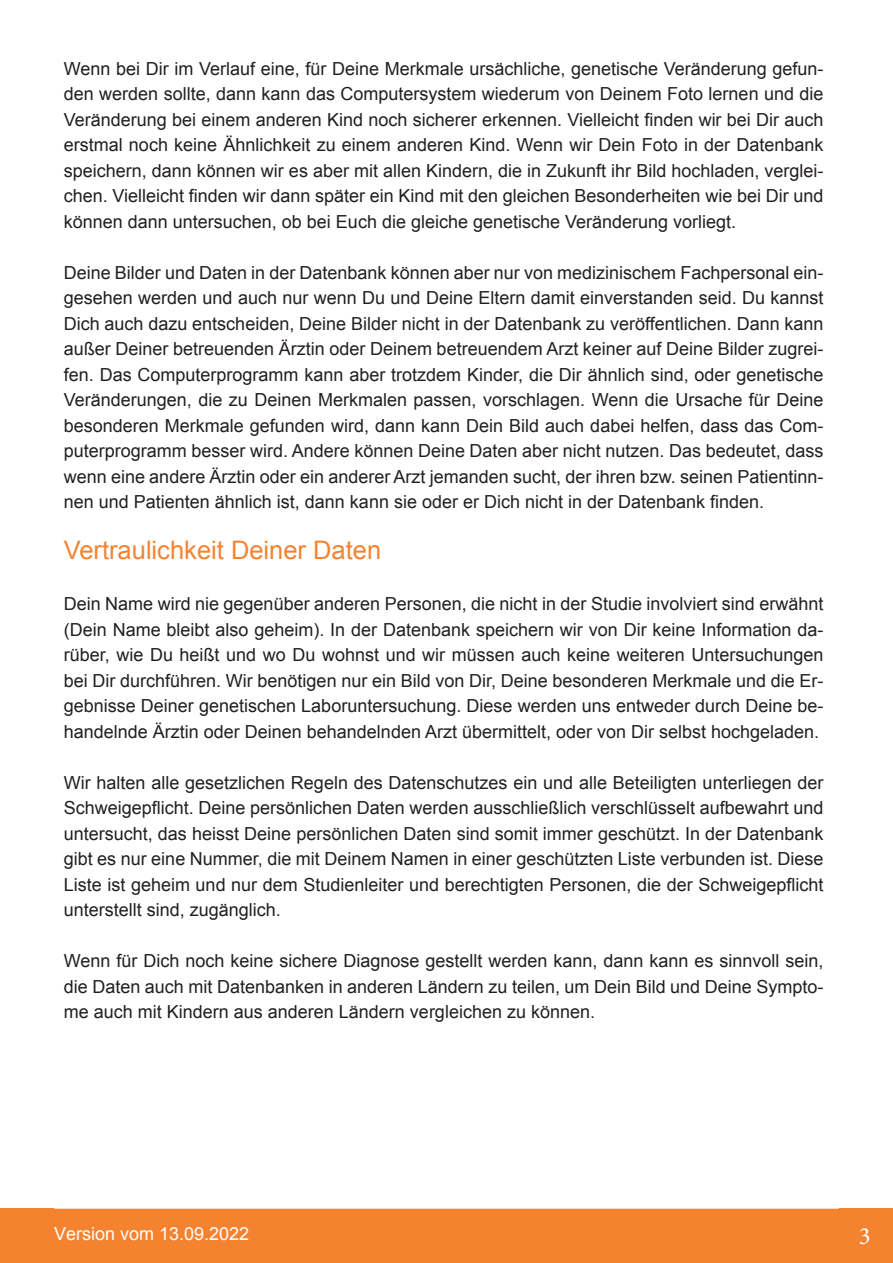
<style>
.page{position:relative;width:893px;height:1263px;background:#fff}
.page>*{position:absolute;margin:0;border:0;box-sizing:border-box;transform-origin:0 0}
.t1{font:25.5px "Arial";color:#f58330}
.t2{font:24.75px "Minion Pro";color:#fff}
.t3{font:18px/25.5px "Arial";color:#231f20;text-align:justify}
.t4{font:18px "Arial";color:#fff}
</style>
<div class="page">
<div style="left:0;top:1209px;width:893px;height:54px;background:#f5822f"></div>
<p class="t3" style="left:64px;top:56px;width:761px">Wenn bei Dir im Verlauf eine, für Deine Merkmale ursächliche, genetische Veränderung gefun&shy;den werden sollte, dann kann das Computersystem wiederum von Deinem Foto lernen und die Veränderung bei einem anderen Kind noch sicherer erkennen. Vielleicht finden wir bei Dir auch erstmal noch keine Ähnlichkeit zu einem anderen Kind. Wenn wir Dein Foto in der Datenbank speichern, dann können wir es aber mit allen Kindern, die in Zukunft ihr Bild hochladen, verglei&shy;chen. Vielleicht finden wir dann später ein Kind mit den gleichen Besonderheiten wie bei Dir und können dann untersuchen, ob bei Euch die gleiche genetische Veränderung vorliegt.</p>
<p class="t3" style="left:64px;top:260px;width:761px">Deine Bilder und Daten in der Datenbank können aber nur von medizinischem Fachpersonal ein&shy;gesehen werden und auch nur wenn Du und Deine Eltern damit einverstanden seid. Du kannst Dich auch dazu entscheiden, Deine Bilder nicht in der Datenbank zu veröffentlichen. Dann kann außer Deiner betreuenden Ärztin oder Deinem betreuendem Arzt keiner auf Deine Bilder zugrei&shy;fen. Das Computerprogramm kann aber trotzdem Kinder, die Dir ähnlich sind, oder genetische Veränderungen, die zu Deinen Merkmalen passen, vorschlagen. Wenn die Ursache für Deine besonderen Merkmale gefunden wird, dann kann Dein Bild auch dabei helfen, dass das Com&shy;puterprogramm besser wird. Andere können Deine Daten aber nicht nutzen. Das bedeutet, dass wenn eine andere Ärztin oder ein anderer Arzt jemanden sucht, der ihren bzw. seinen Patientinn&shy;nen und Patienten ähnlich ist, dann kann sie oder er Dich nicht in der Datenbank finden.</p>
<p class="t1" style="left:64px;top:534px;width:319px">Vertraulichkeit Deiner Daten</p>
<p class="t3" style="left:64px;top:591px;width:761px">Dein Name wird nie gegenüber anderen Personen, die nicht in der Studie involviert sind erwähnt (Dein Name bleibt also geheim). In der Datenbank speichern wir von Dir keine Information da&shy;rüber, wie Du heißt und wo Du wohnst und wir müssen auch keine weiteren Untersuchungen bei Dir durchführen. Wir benötigen nur ein Bild von Dir, Deine besonderen Merkmale und die Er&shy;gebnisse Deiner genetischen Laboruntersuchung. Diese werden uns entweder durch Deine be&shy;handelnde Ärztin oder Deinen behandelnden Arzt übermittelt, oder von Dir selbst hochgeladen.</p>
<p class="t3" style="left:64px;top:770px;width:761px">Wir halten alle gesetzlichen Regeln des Datenschutzes ein und alle Beteiligten unterliegen der Schweigepflicht. Deine persönlichen Daten werden ausschließlich verschlüsselt aufbewahrt und untersucht, das heisst Deine persönlichen Daten sind somit immer geschützt. In der Datenbank gibt es nur eine Nummer, die mit Deinem Namen in einer geschützten Liste verbunden ist. Diese Liste ist geheim und nur dem Studienleiter und berechtigten Personen, die der Schweigepflicht unterstellt sind, zugänglich.</p>
<p class="t3" style="left:64px;top:948px;width:761px">Wenn für Dich noch keine sichere Diagnose gestellt werden kann, dann kann es sinnvoll sein, die Daten auch mit Datenbanken in anderen Ländern zu teilen, um Dein Bild und Deine Sympto&shy;me auch mit Kindern aus anderen Ländern vergleichen zu können.</p>
<p class="t4" style="left:54px;top:1222px;width:197px">Version vom 13.09.2022</p>
<h2 class="t2" style="left:859px;top:1220px;width:13px">3</h2>
</div>
